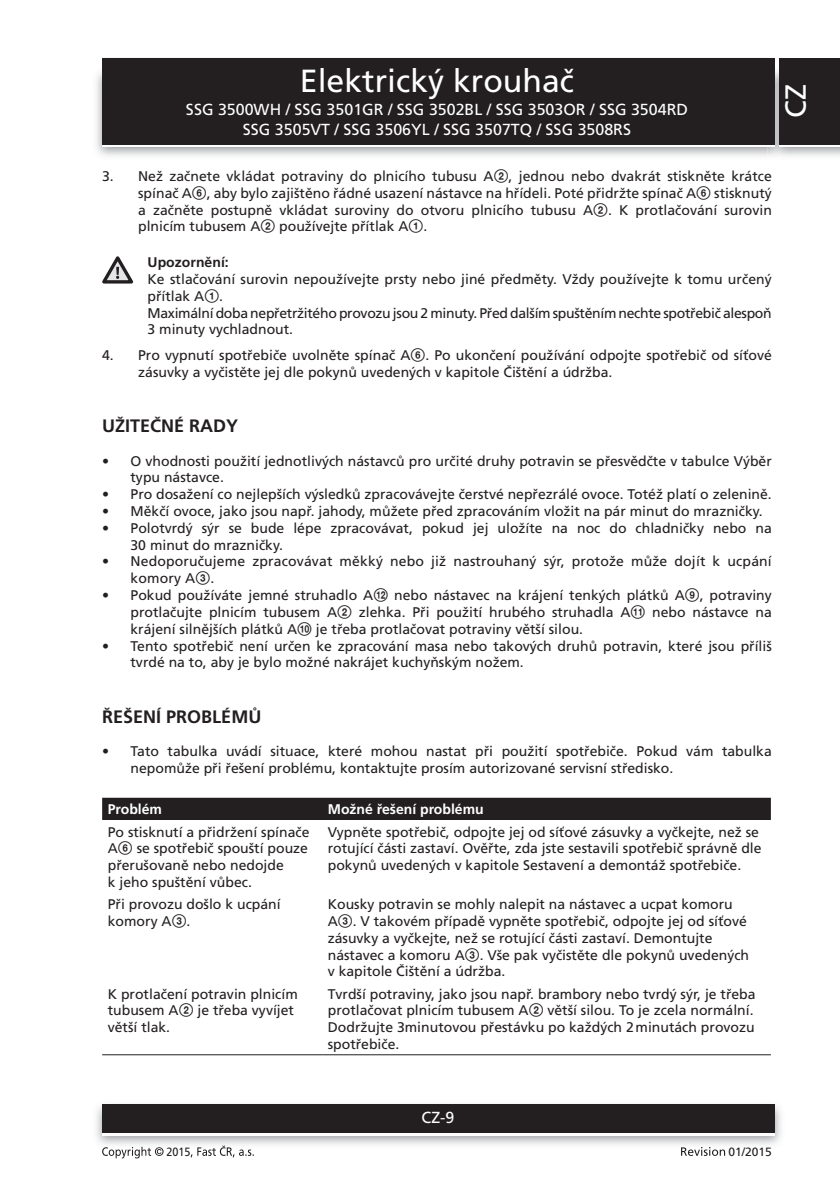
<style>
.page{position:relative;width:840px;height:1191px;background:#fff}
.page>*{position:absolute;margin:0;border:0;box-sizing:border-box;transform-origin:0 0}
.t1{font:32px "Frutiger CE";color:#fff}
.t2{font:29px "Frutiger CE";color:#fff}
.titulek_9{font:700 18px "Frutiger CE";color:#231f20}
.t3{font:16px/20px "Frutiger CE";color:#fff;text-align:center}
.text_7{font:14px/16.8px "Frutiger CE";color:#231f20}
.odrazka_5mm{font:14px/16.8px "Frutiger CE";color:#231f20}
.text_7-2{font:14px/16.8px "Frutiger CE";letter-spacing:-.02em;color:#231f20}
.text_7-3{font:700 14px "Frutiger CE";color:#fff}
.text_7-4{font:700 14px "Frutiger CE";color:#231f20}
.t4{font:12px "Frutiger CE";color:#231f20}
.t5{font:12px "Frutiger CE";color:#231f20;scale:.9 1}
.s1{font-family:"Zz 3"}
</style>
<div class="page">
<div style="left:102px;top:61px;width:672px;height:86px;background:linear-gradient(to right,#fff,#fff)"></div>
<img style="left:96px;top:1104px;width:685px;height:41px">
<div style="left:102px;top:1107px;width:672px;height:28px;background:linear-gradient(to right,#fff,#fff)"></div>
<div style="left:102px;top:1104px;width:672px;height:28px;background:#231f20"></div>
<img style="left:767px;top:64px;width:18px;height:94px">
<img style="left:774px;top:70px;width:1px;height:74px">
<div style="left:778px;top:61px;width:61px;height:86px;background:linear-gradient(to right,#fff,#fff)"></div>
<div style="left:778px;top:58px;width:61px;height:86px;background:#231f20"></div>
<hr style="left:758px;top:144px;width:16px;height:3px;background:#fff">
<div style="left:102px;top:58px;width:672px;height:86px;background:#231f20"></div>
<svg style="left:102px;top:1146px;width:61px;height:12px"></svg>
<svg style="left:190px;top:1145px;width:64px;height:12px"></svg>
<svg style="left:681px;top:1147px;width:43px;height:8px"></svg>
<svg style="left:102px;top:256px;width:31px;height:27px"></svg>
<div style="left:102px;top:797px;width:668px;height:23px;background:#231f20"></div>
<hr style="left:102px;top:1054px;width:220px;height:1px;background:#231f20">
<hr style="left:322px;top:1054px;width:448px;height:1px;background:#231f20">
<h1 class="t1" style="left:300px;top:62px;width:275px">Elektrický krouhač</h1>
<p class="t3" style="left:186px;top:99px;width:503px">SSG 3500WH / SSG 3501GR / SSG 3502BL / SSG 3503OR / SSG 3504RD<br>SSG 3505VT / SSG 3506YL / SSG 3507TQ / SSG 3508RS</p>
<p class="text_7" style="left:138px;top:168px;width:634px;text-align:justify;text-indent:-36px">3. Než začnete vkládat potraviny do plnicího tubusu A<span class="s1">2</span>, jednou nebo dvakrát stiskněte krátce spínač A<span class="s1">6</span>, aby bylo zajištěno řádné usazení nástavce na hřídeli. Poté přidržte spínač A<span class="s1">6</span> stisknutý a začněte postupně vkládat suroviny do otvoru plnicího tubusu A<span class="s1">2</span>. K protlačování surovin plnicím tubusem A<span class="s1">2</span> používejte přítlak A<span class="s1">1</span>.</p>
<p class="text_7-4" style="left:147px;top:254px;width:83px">Upozornění:</p>
<p class="text_7" style="left:147px;top:271px;width:625px">Ke stlačování surovin nepoužívejte prsty nebo jiné předměty. Vždy používejte k tomu určený přítlak A<span class="s1">1</span>.</p>
<p class="text_7-2" style="left:147px;top:304px;width:625px">Maximální doba nepřetržitého provozu jsou 2 minuty. Před dalším spuštěním nechte spotřebič alespoň<br>3 minuty vychladnout.</p>
<p class="text_7" style="left:138px;top:347px;width:634px;text-indent:-36px">4. Pro vypnutí spotřebiče uvolněte spínač A<span class="s1">6</span>. Po ukončení používání odpojte spotřebič od síťové zásuvky a vyčistěte jej dle pokynů uvedených v kapitole Čištění a údržba.</p>
<p class="titulek_9" style="left:102px;top:415px;width:138px">UŽITEČNÉ RADY</p>
<p class="odrazka_5mm" style="left:130px;top:452px;width:642px;text-indent:-28px">• O vhodnosti použití jednotlivých nástavců pro určité druhy potravin se přesvědčte v tabulce Výběr typu nástavce.</p>
<p class="odrazka_5mm" style="left:102px;top:486px;width:668px">• Pro dosažení co nejlepších výsledků zpracovávejte čerstvé nepřezrálé ovoce. Totéž platí o zelenině.</p>
<p class="odrazka_5mm" style="left:102px;top:503px;width:659px">• Měkčí ovoce, jako jsou např. jahody, můžete před zpracováním vložit na pár minut do mrazničky.</p>
<p class="odrazka_5mm" style="left:130px;top:519px;width:642px;text-indent:-28px">• Polotvrdý sýr se bude lépe zpracovávat, pokud jej uložíte na noc do chladničky nebo na<br>30 minut do mrazničky.</p>
<p class="odrazka_5mm" style="left:130px;top:553px;width:642px;text-indent:-28px">• Nedoporučujeme zpracovávat měkký nebo již nastrouhaný sýr, protože může dojít k ucpání komory A<span class="s1">3</span>.</p>
<p class="odrazka_5mm" style="left:130px;top:587px;width:642px;text-align:justify;text-indent:-28px">• Pokud používáte jemné struhadlo A<span class="s1">qs</span> nebo nástavec na krájení tenkých plátků A<span class="s1">9</span>, potraviny protlačujte plnicím tubusem A<span class="s1">2</span> zlehka. Při použití hrubého struhadla A<span class="s1">qa</span> nebo nástavce na krájení silnějších plátků A<span class="s1">0</span> je třeba protlačovat potraviny větší silou.</p>
<p class="odrazka_5mm" style="left:130px;top:637px;width:642px;text-indent:-28px">• Tento spotřebič není určen ke zpracování masa nebo takových druhů potravin, které jsou příliš tvrdé na to, aby je bylo možné nakrájet kuchyňským nožem.</p>
<p class="titulek_9" style="left:102px;top:706px;width:161px">ŘEŠENÍ PROBLÉMŮ</p>
<p class="odrazka_5mm" style="left:130px;top:743px;width:642px;text-indent:-28px">• Tato tabulka uvádí situace, které mohou nastat při použití spotřebiče. Pokud vám tabulka nepomůže při řešení problému, kontaktujte prosím autorizované servisní středisko.</p>
<p class="text_7-3" style="left:108px;top:801px;width:56px">Problém</p>
<p class="text_7-3" style="left:327px;top:801px;width:157px">Možné řešení problému</p>
<p class="text_7" style="left:108px;top:823px;width:203px">Po stisknutí a přidržení spínače<br>A<span class="s1">6</span> se spotřebič spouští pouze přerušovaně nebo nedojde<br>k jeho spuštění vůbec.</p>
<p class="text_7" style="left:327px;top:823px;width:435px">Vypněte spotřebič, odpojte jej od síťové zásuvky a vyčkejte, než se rotující části zastaví. Ověřte, zda jste sestavili spotřebič správně dle pokynů uvedených v kapitole Sestavení a demontáž spotřebiče.</p>
<p class="text_7" style="left:108px;top:896px;width:174px">Při provozu došlo k ucpání komory A<span class="s1">3</span>.</p>
<p class="text_7" style="left:327px;top:896px;width:422px">Kousky potravin se mohly nalepit na nástavec a ucpat komoru A<span class="s1">3</span>. V takovém případě vypněte spotřebič, odpojte jej od síťové zásuvky a vyčkejte, než se rotující části zastaví. Demontujte nástavec a komoru A<span class="s1">3</span>. Vše pak vyčistěte dle pokynů uvedených v kapitole Čištění a údržba.</p>
<p class="text_7" style="left:108px;top:985px;width:191px">K protlačení potravin plnicím tubusem A<span class="s1">2</span> je třeba vyvíjet větší tlak.</p>
<p class="text_7" style="left:327px;top:985px;width:429px">Tvrdší potraviny, jako jsou např. brambory nebo tvrdý sýr, je třeba protlačovat plnicím tubusem A<span class="s1">2</span> větší silou. To je zcela normální.<br>Dodržujte 3minutovou přestávku po každých 2minutách provozu spotřebiče.</p>
<h2 class="t2" style="left:778px;top:118px;width:35px;rotate:-90deg">CZ</h2>
<p class="t3" style="left:421px;top:1108px;width:34px">CZ-9</p>
<p class="t5" style="left:166px;top:1144px;width:28px">2015</p>
<p class="t4" style="left:728px;top:1144px;width:45px">01/2015</p>
</div>
